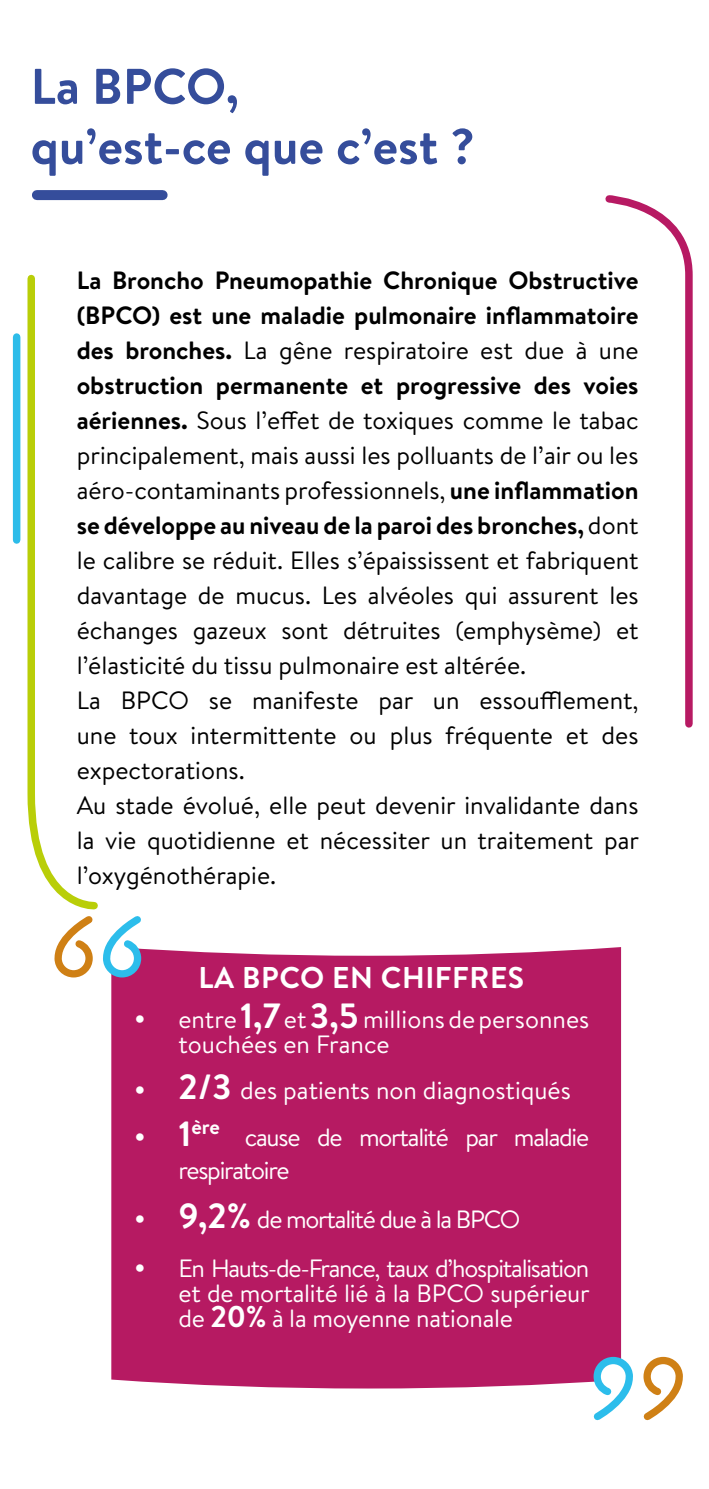
<style>
.page{position:relative;width:709px;height:1489px;background:#fff}
.page>*{position:absolute;margin:0;border:0;box-sizing:border-box;transform-origin:0 0}
.t1{font:700 50px/60px "Brandon Text";color:#354d9b}
.t2{font:700 30px "Brandon Text";letter-spacing:.02em;color:#fff}
.t3{font:25px/35px "Brandon Text";color:#000}
.t4{font:25px/25px "Brandon Text";letter-spacing:-.01em;color:#fff}
.t5{font:25px/32.5px "Brandon Text";letter-spacing:-.05em;color:#fff}
.t6{font:700 20.5px "Brandon Text";color:#fff}
.s1{font-weight:700}
.s2{font-size:35px}
.s3{font-weight:700;font-size:35px}
.s4{font-weight:400;font-size:35px}
.s5{font-weight:700;font-size:30px}
</style>
<div class="page">
<div style="left:37px;top:190px;width:126px;height:10px;background:#354d9b"></div>
<svg style="left:27px;top:274px;width:71px;height:636px"></svg>
<div style="left:13px;top:337px;width:7px;height:203px;background:#2dbce9"></div>
<div style="left:145px;top:949px;width:445px;height:439px;background:#b61a62"></div>
<svg style="left:54px;top:916px;width:91px;height:466px"></svg>
<svg style="left:590px;top:947px;width:43px;height:474px"></svg>
<svg style="left:643px;top:1356px;width:40px;height:65px"></svg>
<svg style="left:605px;top:195px;width:88px;height:533px"></svg>
<h1 class="t1" style="left:31px;top:55px;width:446px">La BPCO,<br>qu’est-ce que c’est ?</h1>
<p class="t3" style="left:77px;top:262px;width:564px"><span class="s1">La Broncho Pneumopathie Chronique Obstructive (BPCO) est une maladie pulmonaire inflammatoire des bronches.</span> La gêne respiratoire est due à une <span class="s1">obstruction permanente et progressive des voies aériennes.</span> Sous l’effet de toxiques comme le tabac principalement, mais aussi les polluants de l’air ou les aéro-contaminants professionnels, <span class="s1">une inflammation se développe au niveau de la paroi des bronches,</span> dont le calibre se réduit. Elles s’épaississent et fabriquent davantage de mucus. Les alvéoles qui assurent les échanges gazeux sont détruites (emphysème) et l’élasticité du tissu pulmonaire est altérée.<br>La BPCO se manifeste par un essoufflement, une toux intermittente ou plus fréquente et des expectorations.<br>Au stade évolué, elle peut devenir invalidante dans la vie quotidienne et nécessiter un traitement par l’oxygénothérapie.</p>
<p class="t2" style="left:198px;top:957px;width:327px">LA BPCO EN CHIFFRES</p>
<p class="t4" style="left:178px;top:1005px;width:412px;text-indent:-45px"><span class="s2">•</span> entre <span class="s3">1,7</span> et <span class="s3">3,5</span> millions de personnes touchées en France</p>
<p class="t4" style="left:133px;top:1077px;width:439px"><span class="s2">•</span> <span class="s3">2/3</span> des patients non diagnostiqués</p>
<p class="t6" style="left:133px;top:1112px;width:88px"><span class="s4">•</span> <span class="s2">1</span>ère</p>
<p class="t5" style="left:178px;top:1120px;width:412px;text-indent:66px">cause de mortalité par maladie respiratoire</p>
<p class="t5" style="left:133px;top:1201px;width:388px"><span class="s2">•</span> <span class="s3">9,2%</span> de mortalité due à la BPCO</p>
<p class="t4" style="left:178px;top:1254px;width:413px;text-align:justify;text-indent:-45px"><span class="s2">•</span> En Hauts-de-France, taux d’hospitalisation et de mortalité lié à la BPCO supérieur de <span class="s5">20%</span> à la moyenne nationale</p>
</div>
